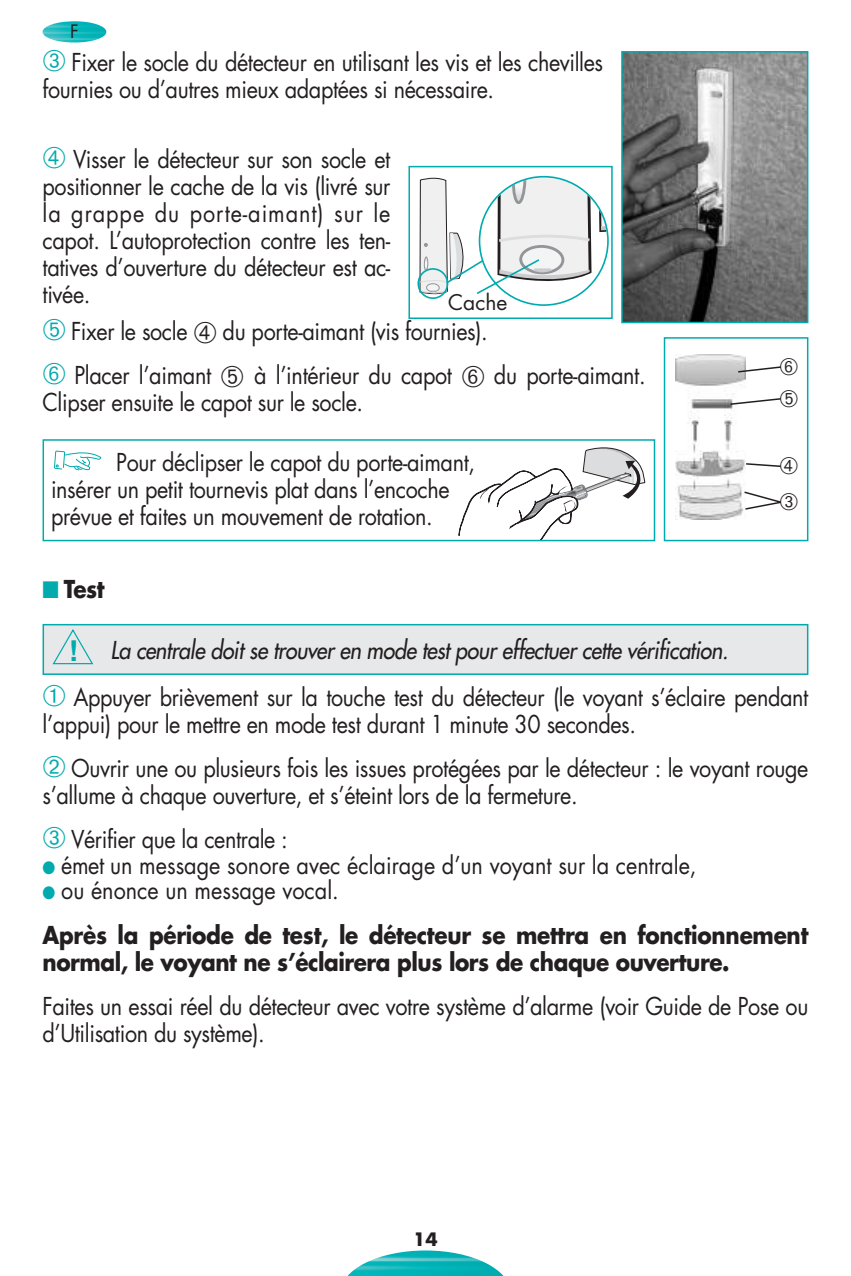
<style>
.page{position:relative;width:851px;height:1276px;background:#fff}
.page>*{position:absolute;margin:0;border:0;box-sizing:border-box;transform-origin:0 0}
.t1{font:24px/27px "Futura";letter-spacing:-.02em;color:#231f20;scale:.9 1}
.t2{font:700 24px/44.1px "Futura";letter-spacing:-.01em;color:#231f20;scale:.9 1}
.t3{font:italic 24px "Futura";letter-spacing:-.015em;color:#231f20;scale:.9 1}
.t4{font:24px "Futura";color:#231f20;scale:.9 1}
.t5{font:21px "Futura";color:#231f20}
.t6{font:700 18px "Futura";color:#231f20}
.t7{font:18px "Futura";color:#231f20}
.s1{color:#00aaad}
.s2{font-family:"Helvetica";font-weight:700;font-style:normal;font-size:28.8px;color:#00aaad}
.s3{font-weight:400}
</style>
<div class="page">
<img style="left:347px;top:1250px;width:157px;height:26px">
<img style="left:43px;top:21px;width:63px;height:22px;border-radius:50%">
<img style="left:624px;top:54px;width:181px;height:266px">
<div style="left:621px;top:51px;width:187px;height:272px;border:2px solid #00aaad"></div>
<div style="left:408px;top:166px;width:204px;height:153px;border:2px solid #00aaad"></div>
<svg style="left:419px;top:177px;width:188px;height:119px"></svg>
<div style="left:417px;top:268px;width:31px;height:31px;border:3px solid #00aaad;border-radius:50%"></div>
<img style="left:675px;top:355px;width:70px;height:164px">
<div style="left:663px;top:337px;width:145px;height:204px;border:2px solid #00aaad"></div>
<svg style="left:458px;top:447px;width:188px;height:91px"></svg>
<div style="left:43px;top:439px;width:612px;height:102px;border:2px solid #00aaad"></div>
<svg style="left:54px;top:451px;width:48px;height:20px"></svg>
<div style="left:44px;top:625px;width:762px;height:48px;background:#e7e8e9"></div>
<div style="left:43px;top:624px;width:765px;height:51px;border:2px solid #00aaad"></div>
<svg style="left:53px;top:629px;width:41px;height:36px"></svg>
<svg style="left:728px;top:358px;width:53px;height:49px"></svg>
<svg style="left:742px;top:457px;width:39px;height:54px"></svg>
<p class="t7" style="left:70px;top:24px;width:10px">F</p>
<p class="t1" style="left:43px;top:51px;width:624px"><span class="s1">➂</span> Fixer le socle du détecteur en utilisant les vis et les chevilles fournies ou d’autres mieux adaptées si nécessaire.</p>
<p class="t1" style="left:43px;top:147px;width:388px;text-align:justify"><span class="s1">➃</span> Visser le détecteur sur son socle et positionner le cache de la vis (livré sur la grappe du porte-aimant) sur le capot. L’autoprotection contre les ten&shy;tatives d’ouverture du détecteur est ac&shy;tivée.</p>
<p class="t1" style="left:43px;top:311px;width:671px;line-height:44.1px"><span class="s1">➄</span> Fixer le socle ➃ du porte-aimant (vis fournies).<br><span class="s1">➅</span> Placer l’aimant ➄ à l’intérieur du capot ➅ du porte-aimant.</p>
<p class="t1" style="left:43px;top:390px;width:358px">Clipser ensuite le capot sur le socle.</p>
<p class="t5" style="left:448px;top:293px;width:61px">Cache</p>
<p class="t1" style="left:51px;top:450px;width:472px;text-indent:65px">Pour déclipser le capot du porte-aimant, insérer un petit tournevis plat dans l’encoche prévue et faites un mouvement de rotation.</p>
<p class="t2" style="left:43px;top:569px;width:70px"><span class="s1">■</span> Test</p>
<p class="t3" style="left:68px;top:638px;width:734px"><span class="s2">!</span> La centrale doit se trouver en mode test pour effectuer cette vérification.</p>
<p class="t1" style="left:43px;top:686px;width:852px"><span class="s1">➀</span> Appuyer brièvement sur la touche test du détecteur (le voyant s’éclaire pendant l’appui) pour le mettre en mode test durant 1 minute 30 secondes.</p>
<p class="t1" style="left:43px;top:757px;width:852px"><span class="s1">➁</span> Ouvrir une ou plusieurs fois les issues protégées par le détecteur : le voyant rouge s’allume à chaque ouverture, et s’éteint lors de la fermeture.</p>
<p class="t1" style="left:43px;top:828px;width:274px"><span class="s1">➂</span> Vérifier que la centrale :</p>
<p class="t4" style="left:43px;top:854px;width:728px"><span class="s1">●</span> émet un message sonore avec éclairage d’un voyant sur la centrale,</p>
<p class="t2" style="left:43px;top:870px;width:852px"><span class="s1">●</span> <span class="s3">ou énonce un message vocal.<br></span>Après la période de test, le détecteur se mettra en fonctionnement</p>
<p class="t2" style="left:43px;top:941px;width:764px">normal, le voyant ne s’éclairera plus lors de chaque ouverture.</p>
<p class="t1" style="left:43px;top:994px;width:852px">Faites un essai réel du détecteur avec votre système d’alarme (voir Guide de Pose ou d’Utilisation du système).</p>
<p class="t6" style="left:413px;top:1231px;width:26px">14</p>
</div>
